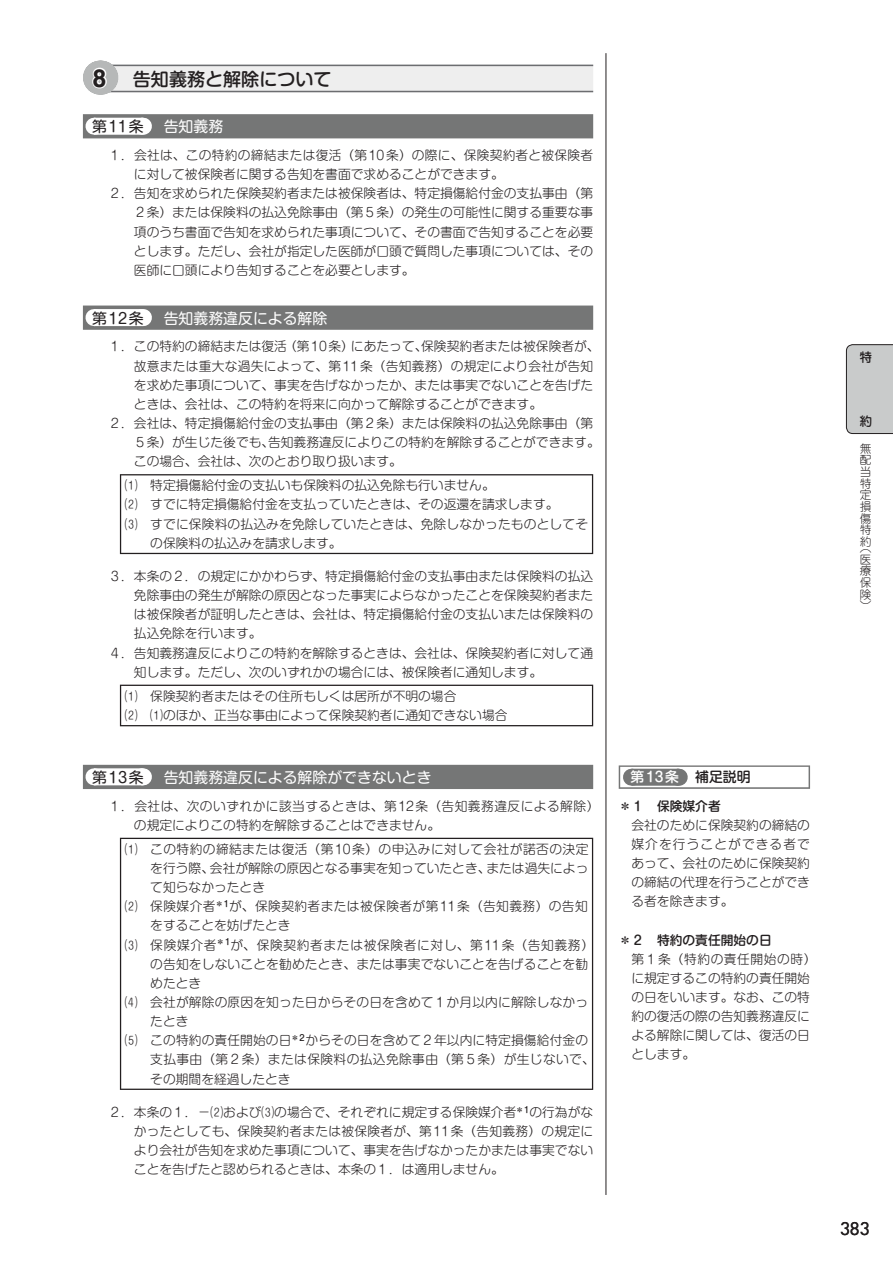
<style>
.page{position:relative;width:893px;height:1263px;background:#fff}
.page>*{position:absolute;margin:0;border:0;box-sizing:border-box;transform-origin:0 0}
.t1{font:18px "Shin M Go Pro Medium 90 pv RKSJ H";color:#231f20}
.t2{font:16.95px "Futura";color:#231f20}
.t3{font:14.85px "Shin M Go Pro Regular 90 pv RKSJ H";color:#fff}
.t4{font:14.85px "Shin M Go Pro Regular 90 pv RKSJ H";letter-spacing:.125em;color:#231f20}
.t5{font:13.8px "Shin M Go Pro Medium 90 pv RKSJ H";color:#fff}
.t6{font:12.75px/19.2px "Shin M Go Pro Light 90 pv RKSJ H";color:#231f20;text-align:justify}
.t7{font:12.75px "Shin M Go Pro Light 90 pv RKSJ H";letter-spacing:.03em;color:#231f20}
.t8{font:12.75px "Shin M Go Pro Light 90 pv RKSJ H";letter-spacing:.02em;color:#231f20}
.t9{font:12.75px/19.2px "Shin M Go Pro Light 90 pv RKSJ H";letter-spacing:.035em;color:#231f20}
.t10{font:12.75px "Shin M Go Pro Light 90 pv RKSJ H";letter-spacing:.05em;color:#231f20}
.t11{font:12.75px "Shin M Go Pro Medium 90 pv RKSJ H";color:#231f20}
.t12{font:12.75px "Jun 34 Pro Medium 90 pv RKSJ V";color:#231f20}
.t13{font:11.7px/11.7px "Jun 101 Pro Light 90 pv RKSJ V";color:#231f20;text-align:justify}
.s1{font-family:"Shin M Go Pro Bold 90 pv RKSJ H";font-size:21.3px}
.s2{color:#231f20}
</style>
<div class="page">
<hr style="left:606px;top:53px;width:1px;height:1142px;background:#231f20">
<div style="left:619px;top:765px;width:191px;height:24px;background:linear-gradient(to right,#9a9b9b,#9a9b9b)"></div>
<div style="left:620px;top:767px;width:189px;height:20px;background:#fff"></div>
<div style="left:631px;top:769px;width:47px;height:17px;background:#757676"></div>
<svg style="left:655px;top:769px;width:24px;height:17px"></svg>
<div style="left:104px;top:65px;width:489px;height:27px;background:#eee"></div>
<hr style="left:104px;top:65px;width:489px;height:1px;background:#6c6d70">
<hr style="left:104px;top:91px;width:489px;height:1px;background:#6c6d70">
<div style="left:83px;top:114px;width:510px;height:24px;background:#757676"></div>
<div style="left:94px;top:118px;width:48px;height:17px;background:#fff"></div>
<svg style="left:118px;top:118px;width:25px;height:17px"></svg>
<div style="left:83px;top:306px;width:510px;height:24px;background:#757676"></div>
<div style="left:94px;top:309px;width:48px;height:17px;background:#fff"></div>
<svg style="left:142px;top:309px;width:1px;height:17px"></svg>
<div style="left:83px;top:765px;width:510px;height:24px;background:#757676"></div>
<div style="left:94px;top:768px;width:48px;height:17px;background:#fff"></div>
<svg style="left:118px;top:768px;width:25px;height:17px"></svg>
<svg style="left:91px;top:61px;width:17px;height:34px"></svg>
<hr style="left:120px;top:474px;width:473px;height:1px;background:#231f20">
<hr style="left:120px;top:475px;width:1px;height:78px;background:#231f20">
<hr style="left:592px;top:475px;width:1px;height:78px;background:#231f20">
<hr style="left:120px;top:553px;width:473px;height:1px;background:#231f20">
<hr style="left:120px;top:685px;width:473px;height:1px;background:#231f20">
<hr style="left:120px;top:686px;width:1px;height:39px;background:#231f20">
<hr style="left:592px;top:686px;width:1px;height:39px;background:#231f20">
<hr style="left:120px;top:725px;width:473px;height:1px;background:#231f20">
<hr style="left:120px;top:838px;width:473px;height:1px;background:#231f20">
<hr style="left:120px;top:839px;width:1px;height:250px;background:#231f20">
<hr style="left:592px;top:839px;width:1px;height:250px;background:#231f20">
<hr style="left:120px;top:1089px;width:473px;height:1px;background:#231f20">
<div style="left:846px;top:344px;width:47px;height:90px;background:#c9cbcb"></div>
<h1 class="t1" style="left:89px;top:72px;width:244px"><span class="s1">８</span> 告知義務と解除について</h1>
<p class="t4" style="left:92px;top:121px;width:53px">第11条</p>
<p class="t3" style="left:164px;top:121px;width:61px">告知義務</p>
<p class="t8" style="left:108px;top:150px;width:486px">１．会社は、この特約の締結または復活（第10条）の際に、保険契約者と被保険者</p>
<p class="t6" style="left:134px;top:167px;width:371px">に対して被保険者に関する告知を書面で求めることができます。</p>
<p class="t6" style="left:108px;top:186px;width:486px">２．告知を求められた保険契約者または被保険者は、特定損傷給付金の支払事由（第</p>
<p class="t6" style="left:134px;top:205px;width:461px">２条）または保険料の払込免除事由（第５条）の発生の可能性に関する重要な事</p>
<p class="t6" style="left:134px;top:224px;width:461px">項のうち書面で告知を求められた事項について、その書面で告知することを必要</p>
<p class="t6" style="left:134px;top:243px;width:461px">とします。ただし、会社が指定した医師が口頭で質問した事項については、その</p>
<p class="t6" style="left:134px;top:262px;width:282px">医師に口頭により告知することを必要とします。</p>
<p class="t4" style="left:92px;top:312px;width:53px">第12条</p>
<p class="t3" style="left:164px;top:312px;width:165px">告知義務違反による解除</p>
<p class="t6" style="left:108px;top:339px;width:493px">１．この特約の締結または復活（第10条）にあたって、保険契約者または被保険者が、</p>
<p class="t8" style="left:134px;top:361px;width:461px">故意または重大な過失によって、第11条（告知義務）の規定により会社が告知</p>
<p class="t6" style="left:134px;top:377px;width:461px">を求めた事項について、事実を告げなかったか、または事実でないことを告げた</p>
<p class="t6" style="left:134px;top:396px;width:410px">ときは、会社は、この特約を将来に向かって解除することができます。</p>
<p class="t6" style="left:108px;top:415px;width:486px">２．会社は、特定損傷給付金の支払事由（第２条）または保険料の払込免除事由（第</p>
<p class="t6" style="left:134px;top:434px;width:467px">５条）が生じた後でも、告知義務違反によりこの特約を解除することができます。</p>
<p class="t6" style="left:134px;top:454px;width:269px">この場合、会社は、次のとおり取り扱います。</p>
<p class="t6" style="left:125px;top:478px;width:371px">⑴ 特定損傷給付金の支払いも保険料の払込免除も行いません。</p>
<p class="t6" style="left:125px;top:497px;width:435px">⑵ すでに特定損傷給付金を支払っていたときは、その返還を請求します。</p>
<p class="t6" style="left:125px;top:516px;width:465px">⑶ すでに保険料の払込みを免除していたときは、免除しなかったものとしてそ</p>
<p class="t6" style="left:150px;top:535px;width:193px">の保険料の払込みを請求します。</p>
<p class="t6" style="left:108px;top:568px;width:486px">３．本条の２．の規定にかかわらず、特定損傷給付金の支払事由または保険料の払込</p>
<p class="t6" style="left:134px;top:587px;width:461px">免除事由の発生が解除の原因となった事実によらなかったことを保険契約者また</p>
<p class="t6" style="left:134px;top:607px;width:461px">は被保険者が証明したときは、会社は、特定損傷給付金の支払いまたは保険料の</p>
<p class="t6" style="left:134px;top:626px;width:129px">払込免除を行います。</p>
<p class="t6" style="left:108px;top:645px;width:486px">４．告知義務違反によりこの特約を解除するときは、会社は、保険契約者に対して通</p>
<p class="t6" style="left:134px;top:664px;width:410px">知します。ただし、次のいずれかの場合には、被保険者に通知します。</p>
<p class="t6" style="left:125px;top:688px;width:384px">⑴ 保険契約者またはその住所もしくは居所が不明の場合<br>⑵ ⑴のほか、正当な事由によって保険契約者に通知できない場合</p>
<p class="t4" style="left:92px;top:772px;width:53px">第13条</p>
<p class="t3" style="left:164px;top:772px;width:269px">告知義務違反による解除ができないとき</p>
<p class="t9" style="left:134px;top:798px;width:467px;text-indent:-26px">１．会社は、次のいずれかに該当するときは、第12条（告知義務違反による解除）の規定によりこの特約を解除することはできません。</p>
<p class="t7" style="left:125px;top:844px;width:465px">⑴ この特約の締結または復活（第10条）の申込みに対して会社が諾否の決定</p>
<p class="t6" style="left:150px;top:860px;width:440px">を行う際、会社が解除の原因となる事実を知っていたとき、または過失によっ</p>
<p class="t6" style="left:150px;top:879px;width:116px">て知らなかったとき</p>
<p class="t7" style="left:125px;top:902px;width:464px">⑵ 保険媒介者<sup>＊１</sup>が、保険契約者または被保険者が第11条（告知義務）の告知</p>
<p class="t6" style="left:150px;top:918px;width:142px">をすることを妨げたとき</p>
<p class="t10" style="left:125px;top:940px;width:471px">⑶ 保険媒介者<sup>＊１</sup>が、保険契約者または被保険者に対し、第11条（告知義務）</p>
<p class="t6" style="left:150px;top:956px;width:439px">の告知をしないことを勧めたとき、または事実でないことを告げることを勧</p>
<p class="t6" style="left:150px;top:975px;width:53px">めたとき</p>
<p class="t6" style="left:125px;top:994px;width:465px">⑷ 会社が解除の原因を知った日からその日を含めて１か月以内に解除しなかっ</p>
<p class="t6" style="left:150px;top:1013px;width:40px">たとき</p>
<p class="t6" style="left:125px;top:1032px;width:465px">⑸ この特約の責任開始の日<sup>＊２</sup>からその日を含めて２年以内に特定損傷給付金の</p>
<p class="t7" style="left:150px;top:1055px;width:446px">支払事由（第２条）または保険料の払込免除事由（第５条）が生じないで、</p>
<p class="t6" style="left:150px;top:1071px;width:142px">その期間を経過したとき</p>
<p class="t6" style="left:134px;top:1104px;width:461px;text-indent:-26px">２．本条の１．－⑵および⑶の場合で、それぞれに規定する保険媒介者<sup>＊１</sup>の行為がなかったとしても、保険契約者または被保険者が、第11条（告知義務）の規定により会社が告知を求めた事項について、事実を告げなかったかまたは事実でないことを告げたと認められるときは、本条の１．は適用しません。</p>
<p class="t5" style="left:631px;top:772px;width:121px">第13条 <span class="s2">補足説明</span></p>
<p class="t11" style="left:619px;top:801px;width:104px">＊１ 保険媒介者</p>
<p class="t6" style="left:631px;top:817px;width:180px">会社のために保険契約の締結の媒介を行うことができる者であって、会社のために保険契約の締結の代理を行うことができる者を除きます。</p>
<p class="t11" style="left:619px;top:935px;width:155px">＊２ 特約の責任開始の日</p>
<p class="t6" style="left:631px;top:951px;width:187px;text-align:left">第１条（特約の責任開始の時）に規定するこの特約の責任開始の日をいいます。なお、この特約の復活の際の告知義務違反による解除に関しては、復活の日とします。</p>
<p class="t12" style="left:859px;top:352px;width:14px">特</p>
<p class="t12" style="left:859px;top:416px;width:13px">約</p>
<p class="t13" style="left:860px;top:444px;width:13px">無配当特定損傷特約</p>
<p class="t13" style="left:860px;top:543px;width:13px">（医療保険）</p>
<h2 class="t2" style="left:840px;top:1221px;width:31px">383</h2>
</div>
